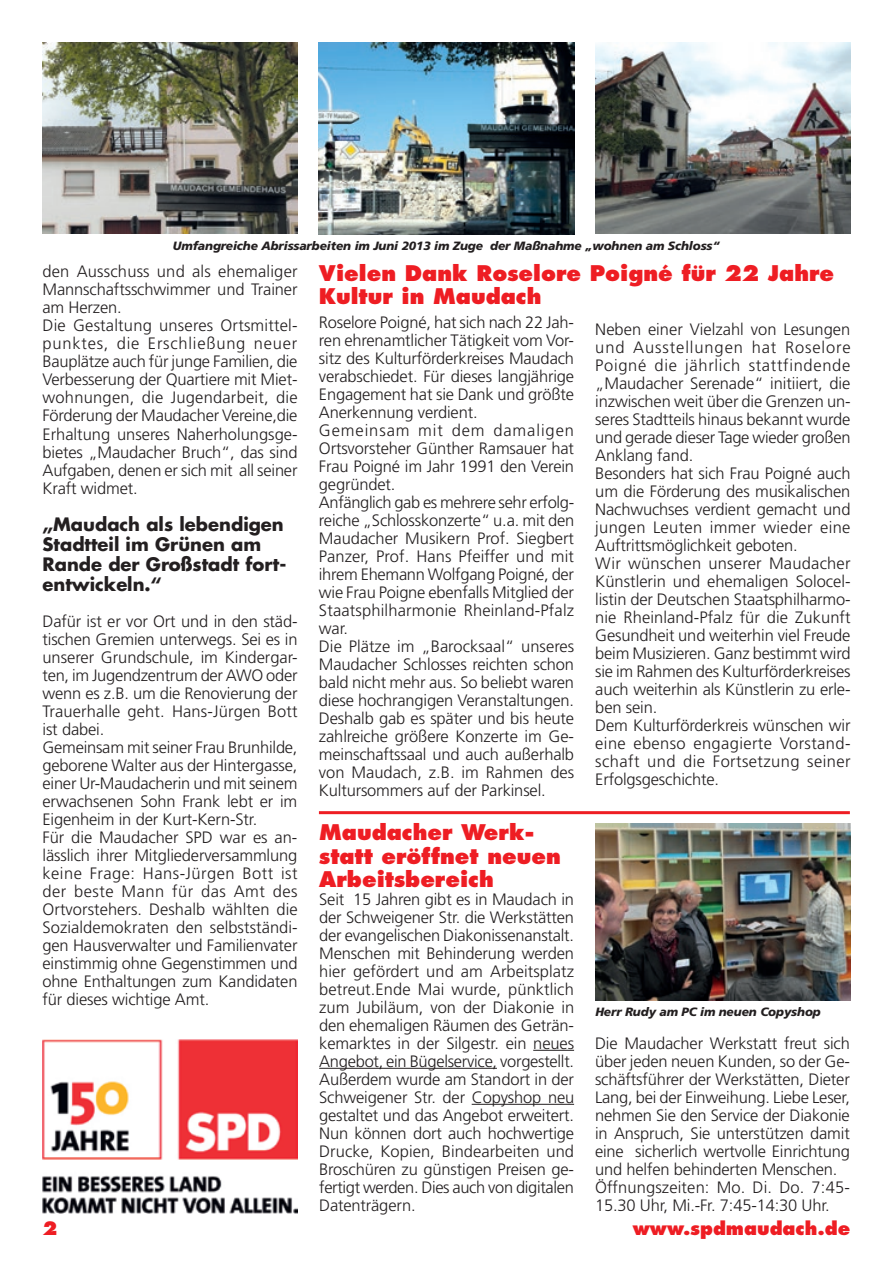
<style>
.page{position:relative;width:893px;height:1263px;background:#fff}
.page>*{position:absolute;margin:0;border:0;box-sizing:border-box;transform-origin:0 0}
.t1{font:800 21px/23.1px "Futura";color:#ee1d23}
.t2{font:700 18px/19.8px "Futura";color:#231f20}
.t3{font:800 18px "Futura";color:#ee1d23}
.t4{font:300 16.5px/18px "Frutiger";letter-spacing:-.01em;color:#231f20}
.t5{font:italic 900 12px "Frutiger";letter-spacing:-.01em;color:#231f20}
</style>
<div class="page">
<hr style="left:319px;top:811px;width:531px;height:3px;background:#ee1d23">
<img style="left:43px;top:43px;width:255px;height:191px">
<img style="left:319px;top:43px;width:255px;height:191px">
<img style="left:595px;top:43px;width:255px;height:191px">
<img style="left:43px;top:1039px;width:255px;height:174px">
<hr style="left:533px;top:1050px;width:41px;height:1px;background:#231f20">
<hr style="left:319px;top:1068px;width:178px;height:1px;background:#231f20">
<hr style="left:472px;top:1104px;width:102px;height:1px;background:#231f20">
<img style="left:595px;top:824px;width:255px;height:177px">
<p class="t5" style="left:173px;top:238px;width:548px">Umfangreiche Abrissarbeiten im Juni 2013 im Zuge der Maßnahme „wohnen am Schloss“</p>
<p class="t4" style="left:43px;top:263px;width:257px">den Ausschuss und als ehemaliger<br>Mannschaftsschwimmer und Trainer am Herzen.<br>Die Gestaltung unseres Ortsmittel&shy;punktes, die Erschließung neuer<br>Bauplätze auch für junge Familien, die<br>Verbesserung der Quartiere mit Miet&shy;wohnungen, die Jugendarbeit, die<br>Förderung der Maudacher Vereine,die<br>Erhaltung unseres Naherholungsge&shy;bietes „Maudacher Bruch“, das sind<br>Aufgaben, denen er sich mit all seiner<br>Kraft widmet.</p>
<p class="t2" style="left:43px;top:514px;width:245px">„Maudach als lebendigen<br>Stadtteil im Grünen am<br>Rande der Großstadt fort&shy;entwickeln.“</p>
<p class="t4" style="left:43px;top:612px;width:257px">Dafür ist er vor Ort und in den städ&shy;tischen Gremien unterwegs. Sei es in unserer Grundschule, im Kindergar&shy;ten, im Jugendzentrum der AWO oder wenn es z.B. um die Renovierung der Trauerhalle geht. Hans-Jürgen Bott ist dabei.<br>Gemeinsam mit seiner Frau Brunhilde, geborene Walter aus der Hintergasse, einer Ur-Maudacherin und mit seinem erwachsenen Sohn Frank lebt er im Eigenheim in der Kurt-Kern-Str.<br>Für die Maudacher SPD war es an&shy;lässlich ihrer Mitgliederversammlung keine Frage: Hans-Jürgen Bott ist der beste Mann für das Amt des Ortvorstehers. Deshalb wählten die Sozialdemokraten den selbstständi&shy;gen Hausverwalter und Familienvater einstimmig ohne Gegenstimmen und ohne Enthaltungen zum Kandidaten für dieses wichtige Amt.</p>
<p class="t1" style="left:319px;top:262px;width:517px">Vielen Dank Roselore Poigné für 22 Jahre<br>Kultur in Maudach</p>
<p class="t4" style="left:595px;top:320px;width:257px">Neben einer Vielzahl von Lesungen und Ausstellungen hat Roselore Poigné die jährlich stattfindende „Maudacher Serenade“ initiiert, die inzwischen weit über die Grenzen un&shy;seres Stadtteils hinaus bekannt wurde und gerade dieser Tage wieder großen Anklang fand.<br>Besonders hat sich Frau Poigné auch um die Förderung des musikalischen Nachwuchses verdient gemacht und jungen Leuten immer wieder eine Auftrittsmöglichkeit geboten.<br>Wir wünschen unserer Maudacher Künstlerin und ehemaligen Solocel&shy;listin der Deutschen Staatsphilharmo&shy;nie Rheinland-Pfalz für die Zukunft Gesundheit und weiterhin viel Freude beim Musizieren. Ganz bestimmt wird sie im Rahmen des Kulturförderkreises auch weiterhin als Künstlerin zu erle&shy;ben sein.<br>Dem Kulturförderkreis wünschen wir eine ebenso engagierte Vorstand&shy;schaft und die Fortsetzung seiner Erfolgsgeschichte.</p>
<p class="t1" style="left:319px;top:821px;width:243px">Maudacher Werk&shy;statt eröffnet neuen<br>Arbeitsbereich</p>
<p class="t4" style="left:319px;top:890px;width:257px;text-align:justify">Seit 15 Jahren gibt es in Maudach in der Schweigener Str. die Werkstätten der evangelischen Diakonissenanstalt.<br>Menschen mit Behinderung werden hier gefördert und am Arbeitsplatz betreut.Ende Mai wurde, pünktlich zum Jubiläum, von der Diakonie in den ehemaligen Räumen des Geträn&shy;kemarktes in der Silgestr. ein neues Angebot, ein Bügelservice, vorgestellt.<br>Außerdem wurde am Standort in der Schweigener Str. der Copyshop neu gestaltet und das Angebot erweitert.<br>Nun können dort auch hochwertige Drucke, Kopien, Bindearbeiten und Broschüren zu günstigen Preisen ge&shy;fertigt werden. Dies auch von digitalen Datenträgern.</p>
<p class="t4" style="left:319px;top:313px;width:257px">Roselore Poigné, hat sich nach 22 Jah&shy;ren ehrenamtlicher Tätigkeit vom Vor&shy;sitz des Kulturförderkreises Maudach verabschiedet. Für dieses langjährige Engagement hat sie Dank und größte Anerkennung verdient.<br>Gemeinsam mit dem damaligen Ortsvorsteher Günther Ramsauer hat Frau Poigné im Jahr 1991 den Verein gegründet.<br>Anfänglich gab es mehrere sehr erfolg&shy;reiche „Schlosskonzerte“ u.a. mit den Maudacher Musikern Prof. Siegbert Panzer, Prof. Hans Pfeiffer und mit ihrem Ehemann Wolfgang Poigné, der wie Frau Poigne ebenfalls Mitglied der Staatsphilharmonie Rheinland-Pfalz war.<br>Die Plätze im „Barocksaal“ unseres Maudacher Schlosses reichten schon bald nicht mehr aus. So beliebt waren diese hochrangigen Veranstaltungen.<br>Deshalb gab es später und bis heute zahlreiche größere Konzerte im Ge&shy;meinschaftssaal und auch außerhalb von Maudach, z.B. im Rahmen des Kultursommers auf der Parkinsel.</p>
<p class="t5" style="left:595px;top:1005px;width:227px">Herr Rudy am PC im neuen Copyshop</p>
<p class="t4" style="left:595px;top:1034px;width:256px">Die Maudacher Werkstatt freut sich über jeden neuen Kunden, so der Ge&shy;schäftsführer der Werkstätten, Dieter Lang, bei der Einweihung. Liebe Leser, nehmen Sie den Service der Diakonie in Anspruch, Sie unterstützen damit eine sicherlich wertvolle Einrichtung und helfen behinderten Menschen.<br>Öffnungszeiten: Mo. Di. Do. 7:45- 15.30 Uhr, Mi.-Fr. 7:45-14:30 Uhr.</p>
<p class="t3" style="left:43px;top:1216px;width:16px">2</p>
<p class="t3" style="left:633px;top:1216px;width:219px">www.spdmaudach.de</p>
</div>
